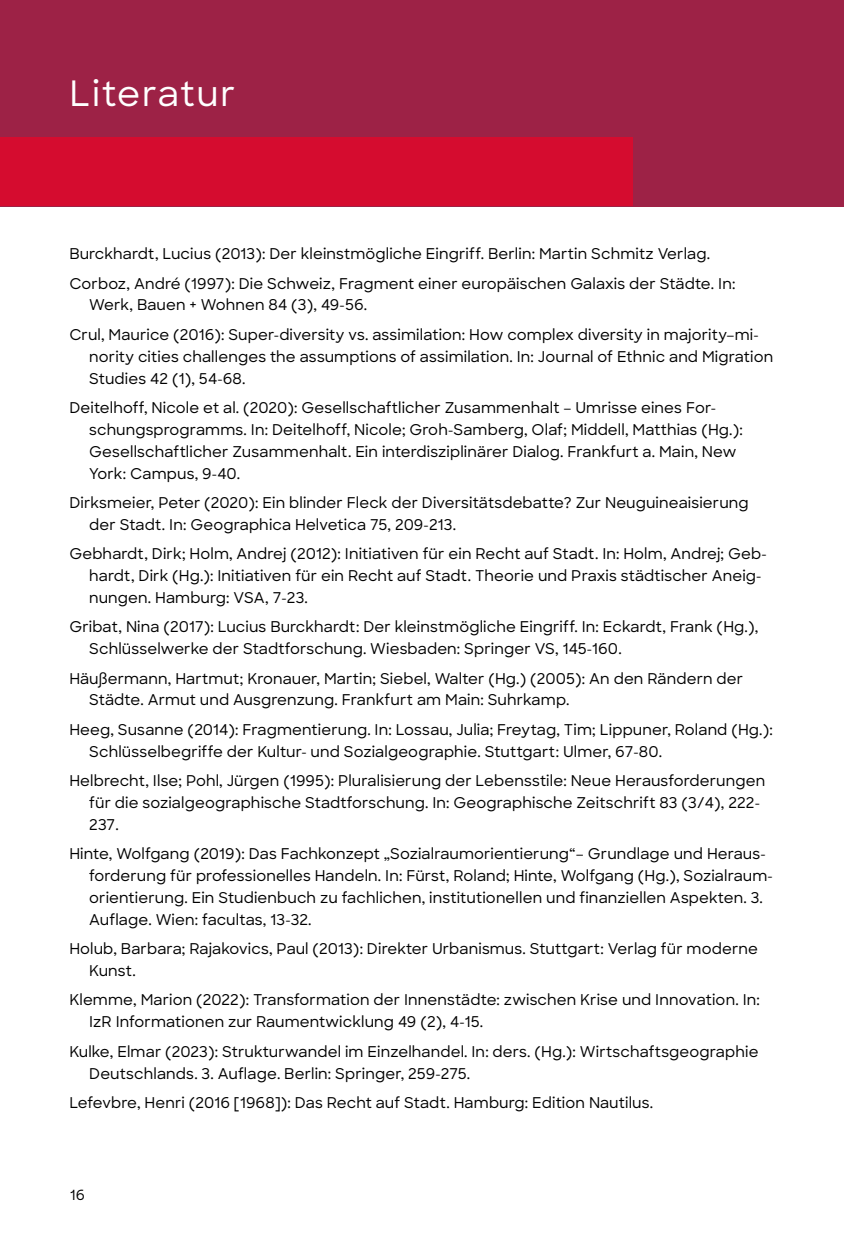
<style>
.page{position:relative;width:844px;height:1241px;background:#fff}
.page>*{position:absolute;margin:0;border:0;box-sizing:border-box;transform-origin:0 0}
.t1{font:500 35px "Sharp Sans";letter-spacing:.05em;color:#fff}
.t2{font:500 14.88px/21.9px "Sharp Sans";letter-spacing:.01em;color:#000}
.t3{font:500 14px "Sharp Sans";color:#000}
</style>
<div class="page">
<div style="left:0;top:0;width:843px;height:206px;background:#9d2246"></div>
<div style="left:0;top:137px;width:632px;height:69px;background:#d50c2f"></div>
<h1 class="t1" style="left:69px;top:67px;width:167px">Literatur</h1>
<p class="t2" style="left:69px;top:238px;width:667px;line-height:29.4px">Burckhardt, Lucius (2013): Der kleinstmögliche Eingriff. Berlin: Martin Schmitz Verlag.<br>Corboz, André (1997): Die Schweiz, Fragment einer europäischen Galaxis der Städte. In:</p>
<p class="t2" style="left:69px;top:290px;width:690px;line-height:29.4px;text-indent:20px">Werk, Bauen + Wohnen 84 (3), 49-56.<br>Crul, Maurice (2016): Super-diversity vs. assimilation: How complex diversity in majority–mi-</p>
<p class="t2" style="left:89px;top:344px;width:685px">nority cities challenges the assumptions of assimilation. In: Journal of Ethnic and Migration<br>Studies 42 (1), 54-68.</p>
<p class="t2" style="left:89px;top:396px;width:654px;text-indent:-20px">Deitelhoff, Nicole et al. (2020): Gesellschaftlicher Zusammenhalt – Umrisse eines For&shy;schungsprogramms. In: Deitelhoff, Nicole; Groh-Samberg, Olaf; Middell, Matthias (Hg.):<br>Gesellschaftlicher Zusammenhalt. Ein interdisziplinärer Dialog. Frankfurt a. Main, New York: Campus, 9-40.</p>
<p class="t2" style="left:89px;top:491px;width:661px;text-indent:-20px">Dirksmeier, Peter (2020): Ein blinder Fleck der Diversitätsdebatte? Zur Neuguineaisierung der Stadt. In: Geographica Helvetica 75, 209-213.</p>
<p class="t2" style="left:89px;top:542px;width:678px;text-indent:-20px">Gebhardt, Dirk; Holm, Andrej (2012): Initiativen für ein Recht auf Stadt. In: Holm, Andrej; Geb&shy;hardt, Dirk (Hg.): Initiativen für ein Recht auf Stadt. Theorie und Praxis städtischer Aneig&shy;nungen. Hamburg: VSA, 7-23.</p>
<p class="t2" style="left:89px;top:615px;width:670px;text-indent:-20px">Gribat, Nina (2017): Lucius Burckhardt: Der kleinstmögliche Eingriff. In: Eckardt, Frank (Hg.),<br>Schlüsselwerke der Stadtforschung. Wiesbaden: Springer VS, 145-160.</p>
<p class="t2" style="left:89px;top:666px;width:655px;text-indent:-20px">Häußermann, Hartmut; Kronauer, Martin; Siebel, Walter (Hg.) (2005): An den Rändern der<br>Städte. Armut und Ausgrenzung. Frankfurt am Main: Suhrkamp.</p>
<p class="t2" style="left:89px;top:717px;width:685px;text-indent:-20px">Heeg, Susanne (2014): Fragmentierung. In: Lossau, Julia; Freytag, Tim; Lippuner, Roland (Hg.):<br>Schlüsselbegriffe der Kultur- und Sozialgeographie. Stuttgart: Ulmer, 67-80.</p>
<p class="t2" style="left:89px;top:769px;width:677px;text-indent:-20px">Helbrecht, Ilse; Pohl, Jürgen (1995): Pluralisierung der Lebensstile: Neue Herausforderungen für die sozialgeographische Stadtforschung. In: Geographische Zeitschrift 83 (3/4), 222-<br>237.</p>
<p class="t2" style="left:89px;top:842px;width:684px;text-indent:-20px">Hinte, Wolfgang (2019): Das Fachkonzept „Sozialraumorientierung“– Grundlage und Heraus&shy;forderung für professionelles Handeln. In: Fürst, Roland; Hinte, Wolfgang (Hg.), Sozialraum&shy;orientierung. Ein Studienbuch zu fachlichen, institutionellen und finanziellen Aspekten. 3.<br>Auflage. Wien: facultas, 13-32.</p>
<p class="t2" style="left:89px;top:937px;width:670px;text-indent:-20px">Holub, Barbara; Rajakovics, Paul (2013): Direkter Urbanismus. Stuttgart: Verlag für moderne<br>Kunst.</p>
<p class="t2" style="left:89px;top:988px;width:671px;text-indent:-20px">Klemme, Marion (2022): Transformation der Innenstädte: zwischen Krise und Innovation. In:<br>IzR Informationen zur Raumentwicklung 49 (2), 4-15.</p>
<p class="t2" style="left:89px;top:1039px;width:670px;text-indent:-20px">Kulke, Elmar (2023): Strukturwandel im Einzelhandel. In: ders. (Hg.): Wirtschaftsgeographie<br>Deutschlands. 3. Auflage. Berlin: Springer, 259-275.</p>
<p class="t2" style="left:69px;top:1090px;width:585px">Lefevbre, Henri (2016 [1968]): Das Recht auf Stadt. Hamburg: Edition Nautilus.</p>
<p class="t3" style="left:70px;top:1184px;width:16px">16</p>
</div>
